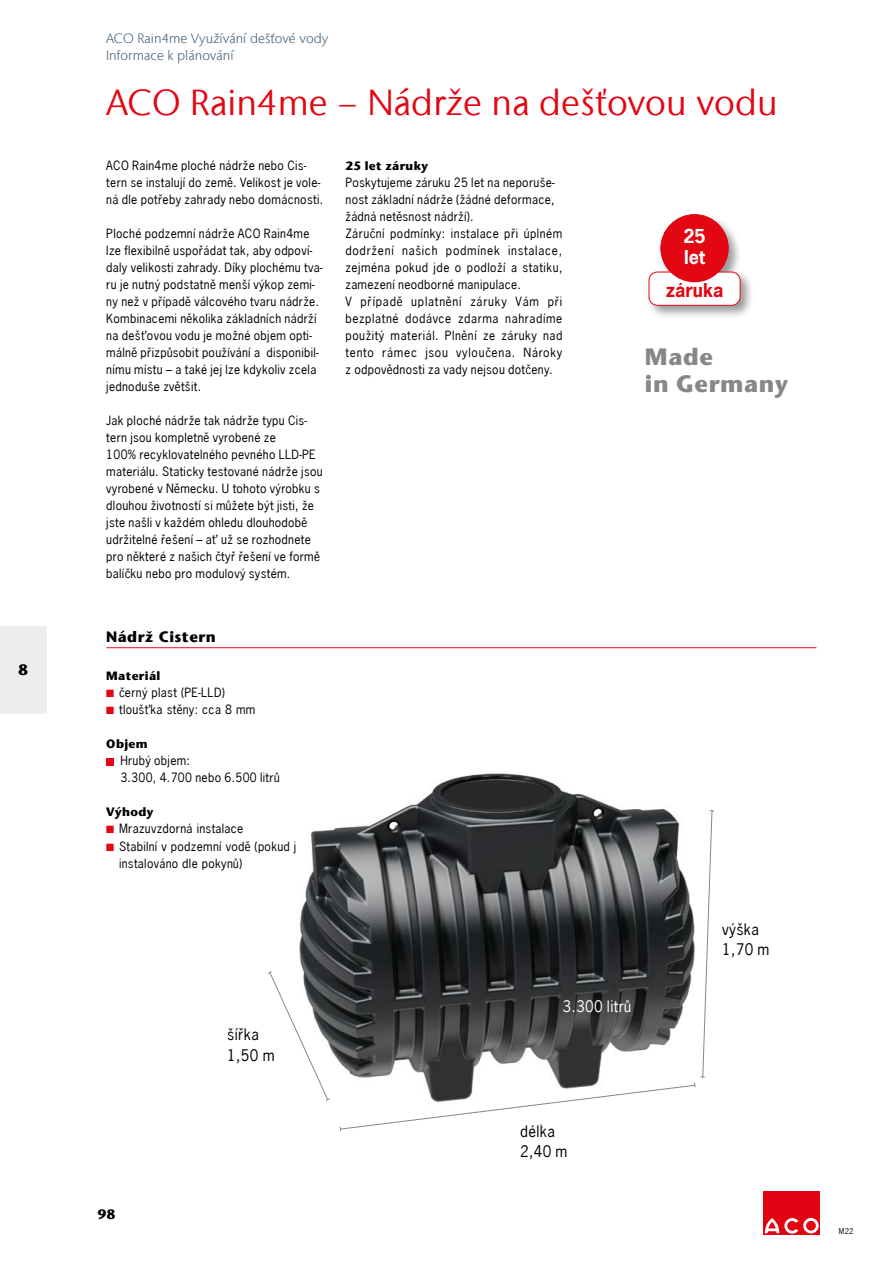
<style>
.page{position:relative;width:893px;height:1263px;background:#fff}
.page>*{position:absolute;margin:0;border:0;box-sizing:border-box;transform-origin:0 0}
.t1{font:36px "Stone Sans IIITC Com";letter-spacing:.005em;color:#e30613}
.t2{font:700 23.55px/27px "Stone Sans";letter-spacing:.03em;color:#878787}
.t3{font:700 18px "News Gothic";color:#e30613}
.t4{font:700 18px/21px "News Gothic";color:#fff}
.t5{font:15px/20.4px "News Gothic";letter-spacing:.025em;color:#000}
.t6{font:700 15px "Stone Sans";letter-spacing:.03em;color:#000}
.t7{font:15px "News Gothic";letter-spacing:.025em;color:#fff}
.t8{font:300 13.5px/17.9px "Stone Sans IIITC Com";letter-spacing:.005em;color:#415f77}
.t9{font:700 13.5px "Stone Sans";color:#000}
.t10{font:12px/17px "News Gothic";letter-spacing:.025em;color:#000}
.t11{font:700 12px "Stone Sans";letter-spacing:.03em;color:#000}
.t12{font:7.5px "News Gothic";color:#000}
.s1{color:#e30613}
</style>
<div class="page">
<div style="left:763px;top:1191px;width:18px;height:44px;background:#e30413"></div>
<div style="left:782px;top:1191px;width:18px;height:44px;background:#e30413"></div>
<div style="left:802px;top:1191px;width:18px;height:44px;background:#e30413"></div>
<svg style="left:764px;top:1218px;width:55px;height:15px"></svg>
<div style="left:659px;top:213px;width:84px;height:83px;background:#000;opacity:.4"></div>
<div style="left:647px;top:270px;width:108px;height:50px;background:#000;opacity:.4"></div>
<div style="left:649px;top:272px;width:91px;height:33px;background:#fff;border-radius:9px"></div>
<div style="left:649px;top:272px;width:91px;height:34px;border:1px solid #e30613;border-radius:9px"></div>
<div style="left:660px;top:214px;width:69px;height:68px;background:#e30613;border-radius:50%"></div>
<hr style="left:106px;top:647px;width:710px;height:1px;background:#e30613">
<div style="left:106px;top:758px;width:8px;height:7px;background:#e30613"></div>
<img style="left:299px;top:773px;width:397px;height:315px">
<svg style="left:701px;top:810px;width:13px;height:268px"></svg>
<svg style="left:267px;top:971px;width:63px;height:130px"></svg>
<svg style="left:340px;top:1082px;width:355px;height:49px"></svg>
<div style="left:0;top:630px;width:47px;height:79px;background:#ededed"></div>
<div style="left:0;top:626px;width:47px;height:8px;background:#ededed"></div>
<div style="left:0;top:705px;width:47px;height:8px;background:#ededed"></div>
<p class="t6" style="left:19px;top:661px;width:11px">8</p>
<p class="t8" style="left:106px;top:29px;width:224px">ACO Rain4me Využívání dešťové vody<br>Informace k plánování</p>
<h1 class="t1" style="left:106px;top:80px;width:673px">ACO Rain4me − Nádrže na dešťovou vodu</h1>
<p class="t10" style="left:106px;top:157px;width:218px">ACO Rain4me ploché nádrže nebo Cis&shy;tern se instalují do země. Velikost je vole&shy;ná dle potřeby zahrady nebo domácnosti.</p>
<p class="t10" style="left:106px;top:225px;width:218px">Ploché podzemní nádrže ACO Rain4me lze flexibilně uspořádat tak, aby odpoví&shy;daly velikosti zahrady. Díky plochému tva&shy;ru je nutný podstatně menší výkop zemi&shy;ny než v případě válcového tvaru nádrže.<br>Kombinacemi několika základních nádrží na dešťovou vodu je možné objem opti&shy;málně přizpůsobit používání a disponibil&shy;nímu místu – a také jej lze kdykoliv zcela jednoduše zvětšit.</p>
<p class="t10" style="left:106px;top:412px;width:218px">Jak ploché nádrže tak nádrže typu Cis&shy;tern jsou kompletně vyrobené ze<br>100% recyklovatelného pevného LLD-PE materiálu. Staticky testované nádrže jsou vyrobené v Německu. U tohoto výrobku s dlouhou životností si můžete být jisti, že jste našli v každém ohledu dlouhodobě udržitelné řešení – ať už se rozhodnete pro některé z našich čtyř řešení ve formě balíčku nebo pro modulový systém.</p>
<p class="t6" style="left:106px;top:628px;width:111px">Nádrž Cistern</p>
<p class="t11" style="left:106px;top:669px;width:56px">Materiál</p>
<p class="t10" style="left:106px;top:684px;width:120px"><span class="s1">■</span> černý plast (PE-LLD)</p>
<p class="t10" style="left:106px;top:701px;width:151px"><span class="s1">■</span> tloušťka stěny: cca 8 mm</p>
<p class="t11" style="left:106px;top:737px;width:43px">Objem</p>
<p class="t10" style="left:120px;top:752px;width:161px">Hrubý objem:<br>3.300, 4.700 nebo 6.500 litrů</p>
<p class="t11" style="left:106px;top:805px;width:49px">Výhody</p>
<p class="t10" style="left:106px;top:820px;width:139px"><span class="s1">■</span> Mrazuvzdorná instalace</p>
<p class="t10" style="left:119px;top:837px;width:185px;text-indent:-13px"><span class="s1">■</span> Stabilní v podzemní vodě (pokud je instalováno dle pokynů)</p>
<p class="t5" style="left:227px;top:1024px;width:49px">šířka<br>1,50 m</p>
<p class="t11" style="left:345px;top:159px;width:84px">25 let záruky</p>
<p class="t10" style="left:345px;top:174px;width:218px">Poskytujeme záruku 25 let na neporuše&shy;nost základní nádrže (žádné deformace, žádná netěsnost nádrží).<br>Záruční podmínky: instalace při úplném dodržení našich podmínek instalace, zejména pokud jde o podloží a statiku, zamezení neodborné manipulace.<br>V případě uplatnění záruky Vám při bezplatné dodávce zdarma nahradíme použitý materiál. Plnění ze záruky nad tento rámec jsou vyloučena. Nároky z odpovědnosti za vady nejsou dotčeny.</p>
<h3 class="t4" style="left:683px;top:226px;width:24px">25 let</h3>
<h3 class="t3" style="left:666px;top:278px;width:59px">záruka</h3>
<h2 class="t2" style="left:645px;top:344px;width:145px">Made<br>in Germany</h2>
<p class="t7" style="left:562px;top:996px;width:70px">3.300 litrů</p>
<p class="t5" style="left:722px;top:919px;width:49px">výška<br>1,70 m</p>
<p class="t9" style="left:98px;top:1206px;width:19px">98</p>
<p class="t5" style="left:520px;top:1121px;width:49px">délka<br>2,40 m</p>
<p class="t12" style="left:839px;top:1227px;width:16px">M22</p>
</div>
